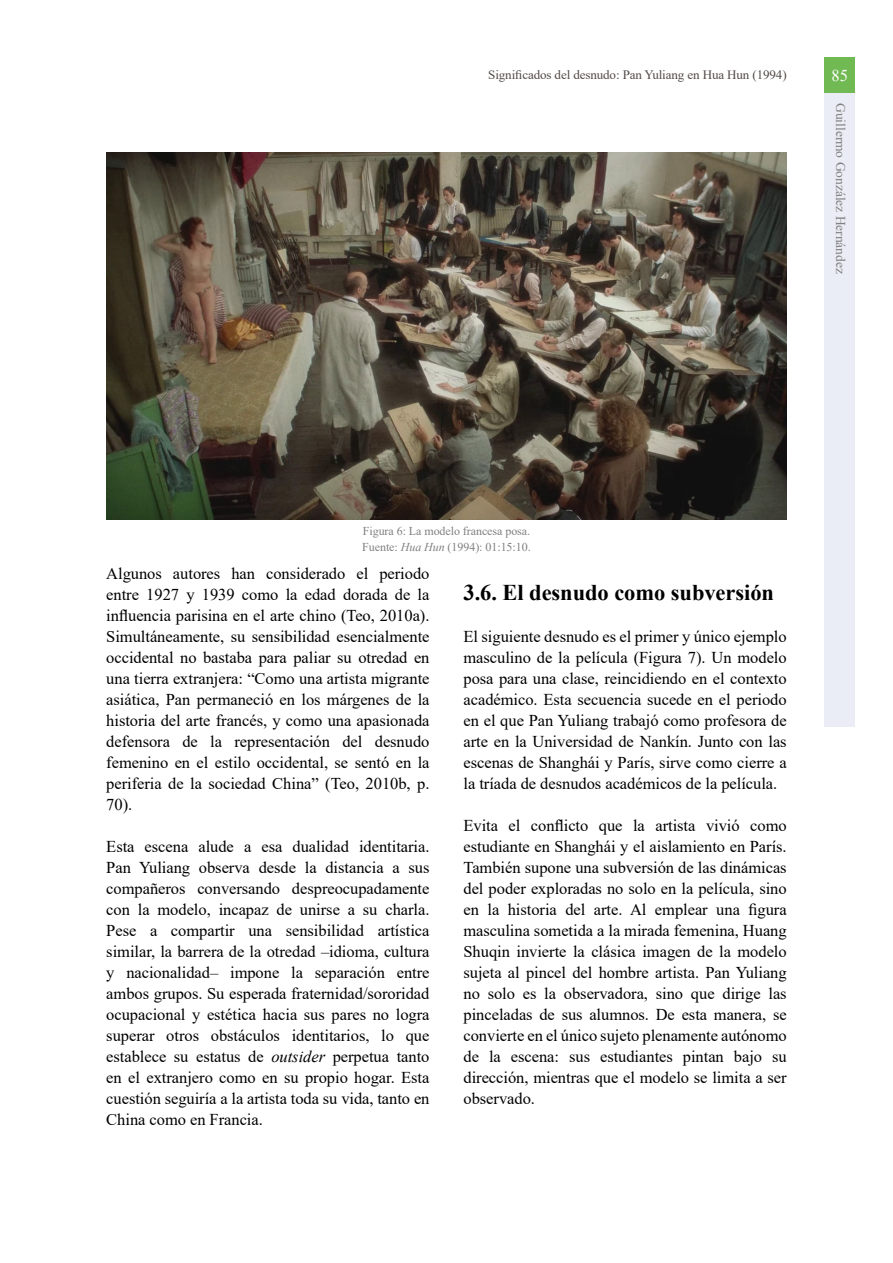
<style>
.page{position:relative;width:893px;height:1263px;background:#fff}
.page>*{position:absolute;margin:0;border:0;box-sizing:border-box;transform-origin:0 0}
._3_Texto_corrido{font:700 22.5px "Times New Roman";letter-spacing:-.005em;color:#000}
._3_Texto_corrido-2{font:16.5px/21px "Times New Roman";letter-spacing:-.005em;color:#000;text-align:justify}
.t1{font:16.5px "Times New Roman";color:#fff}
.t2{font:13.5px "Times New Roman";letter-spacing:-.005em;color:#808080}
.t3{font:12.75px "Times New Roman";letter-spacing:-.01em;color:#524a47}
._4__Pie_de_figuras_y_tablas{font:12px "Times New Roman";letter-spacing:-.005em;color:#808080}
.s1{font-style:italic}
</style>
<div class="page">
<div style="left:824px;top:93px;width:31px;height:633px;background:#eaedf5"></div>
<div style="left:824px;top:58px;width:31px;height:35px;background:#71ba53"></div>
<img style="left:106px;top:152px;width:681px;height:368px">
<p class="t3" style="left:488px;top:66px;width:300px">Significados del desnudo: Pan Yuliang en Hua Hun (1994)</p>
<p class="t1" style="left:832px;top:64px;width:18px">85</p>
<p class="t2" style="left:850px;top:103px;width:172px;rotate:90deg">Guillermo González Hernández</p>
<p class="_4__Pie_de_figuras_y_tablas" style="left:363px;top:522px;width:169px">Figura 6: La modelo francesa posa.</p>
<p class="_4__Pie_de_figuras_y_tablas" style="left:362px;top:539px;width:170px">Fuente: <span class="s1">Hua Hun</span> (1994): 01:15:10.</p>
<p class="_3_Texto_corrido-2" style="left:106px;top:562px;width:325px">Algunos autores han considerado el periodo entre 1927 y 1939 como la edad dorada de la influencia parisina en el arte chino (Teo, 2010a).<br>Simultáneamente, su sensibilidad esencialmente occidental no bastaba para paliar su otredad en una tierra extranjera: “Como una artista migrante asiática, Pan permaneció en los márgenes de la historia del arte francés, y como una apasionada defensora de la representación del desnudo femenino en el estilo occidental, se sentó en la periferia de la sociedad China” (Teo, 2010b, p.<br>70).</p>
<p class="_3_Texto_corrido-2" style="left:106px;top:835px;width:325px">Esta escena alude a esa dualidad identitaria.<br>Pan Yuliang observa desde la distancia a sus compañeros conversando despreocupadamente con la modelo, incapaz de unirse a su charla.<br>Pese a compartir una sensibilidad artística similar, la barrera de la otredad –idioma, cultura y nacionalidad– impone la separación entre ambos grupos. Su esperada fraternidad/sororidad ocupacional y estética hacia sus pares no logra superar otros obstáculos identitarios, lo que establece su estatus de <span class="s1">outsider</span> perpetua tanto en el extranjero como en su propio hogar. Esta cuestión seguiría a la artista toda su vida, tanto en China como en Francia.</p>
<p class="_3_Texto_corrido" style="left:463px;top:576px;width:312px">3.6. El desnudo como subversión</p>
<p class="_3_Texto_corrido-2" style="left:463px;top:625px;width:325px">El siguiente desnudo es el primer y único ejemplo masculino de la película (Figura 7). Un modelo posa para una clase, reincidiendo en el contexto académico. Esta secuencia sucede en el periodo en el que Pan Yuliang trabajó como profesora de arte en la Universidad de Nankín. Junto con las escenas de Shanghái y París, sirve como cierre a la tríada de desnudos académicos de la película.</p>
<p class="_3_Texto_corrido-2" style="left:463px;top:814px;width:325px">Evita el conflicto que la artista vivió como estudiante en Shanghái y el aislamiento en París.<br>También supone una subversión de las dinámicas del poder exploradas no solo en la película, sino en la historia del arte. Al emplear una figura masculina sometida a la mirada femenina, Huang Shuqin invierte la clásica imagen de la modelo sujeta al pincel del hombre artista. Pan Yuliang no solo es la observadora, sino que dirige las pinceladas de sus alumnos. De esta manera, se convierte en el único sujeto plenamente autónomo de la escena: sus estudiantes pintan bajo su dirección, mientras que el modelo se limita a ser observado.</p>
</div>
